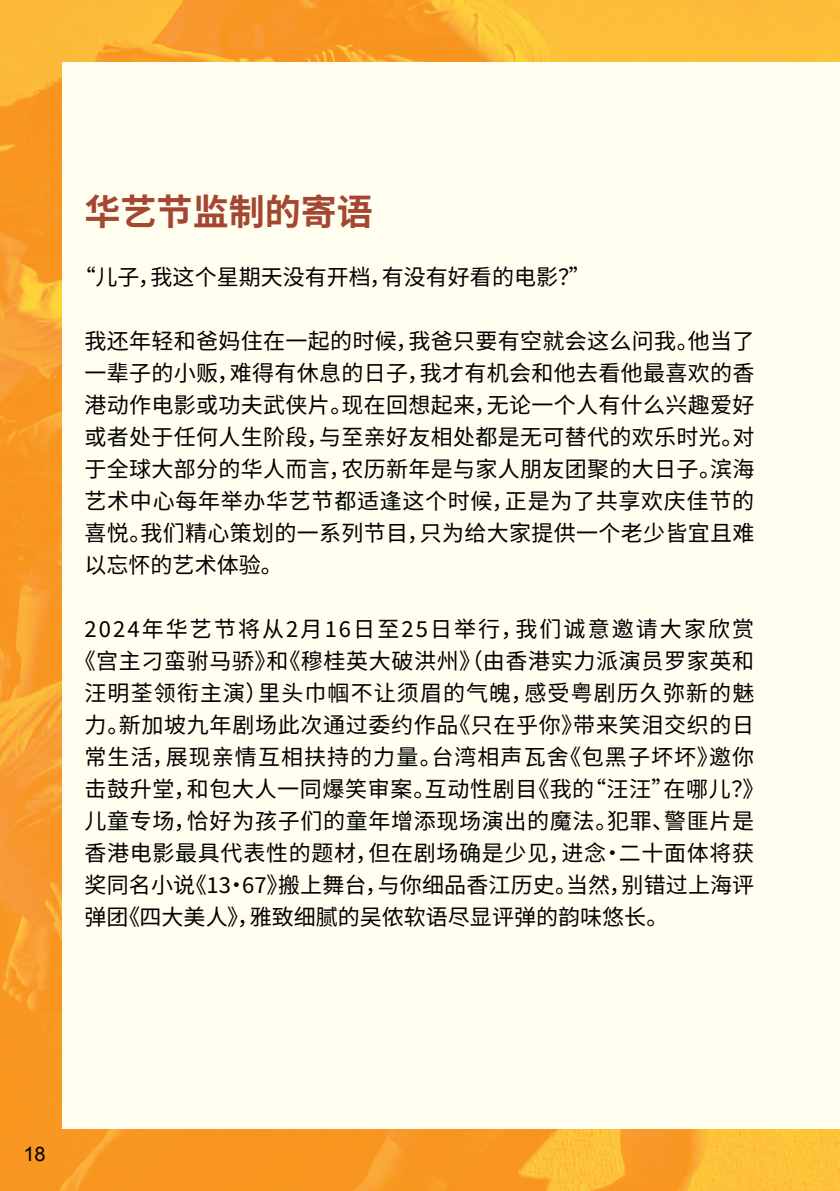
<style>
.page{position:relative;width:840px;height:1191px;background:#fff}
.page>*{position:absolute;margin:0;border:0;box-sizing:border-box;transform-origin:0 0}
.t1{font:700 36px "Source Han Sans CN";color:#a34732}
.t2{font:22px/32px "Source Han Sans CN";letter-spacing:.03em;color:#000;text-align:justify}
.t3{font:22px "Source Han Sans CN";color:#000}
.t4{font:22px "Source Han Sans CN";letter-spacing:.005em;color:#000}
.t5{font:22px "Source Han Sans CN";letter-spacing:.095em;color:#000}
.t6{font:22px "Source Han Sans CN";letter-spacing:.05em;color:#000}
.t7{font:20px "Arial";color:#000}
</style>
<div class="page">
<img style="left:0;top:0;width:839px;height:1191px">
<div style="left:62px;top:62px;width:777px;height:1066px;background:#fffeef"></div>
<h1 class="t1" style="left:84px;top:191px;width:290px">华艺节监制的寄语</h1>
<p class="t3" style="left:74px;top:264px;width:518px">“儿子，我这个星期天没有开档，有没有好看的电影？”</p>
<p class="t2" style="left:84px;top:325px;width:671px">我还年轻和爸妈住在一起的时候，我爸只要有空就会这么问我。他当了一辈子的小贩，难得有休息的日子，我才有机会和他去看他最喜欢的香港动作电影或功夫武侠片。现在回想起来，无论一个人有什么兴趣爱好或者处于任何人生阶段，与至亲好友相处都是无可替代的欢乐时光。对于全球大部分的华人而言，农历新年是与家人朋友团聚的大日子。滨海艺术中心每年举办华艺节都适逢这个时候，正是为了共享欢庆佳节的喜悦。我们精心策划的一系列节目，只为给大家提供一个老少皆宜且难以忘怀的艺术体验。</p>
<p class="t5" style="left:84px;top:616px;width:670px">2024年华艺节将从2月16日至25日举行，我们诚意邀请大家欣赏</p>
<p class="t2" style="left:74px;top:645px;width:681px">《宫主刁蛮驸马骄》和《穆桂英大破洪州》（由香港实力派演员罗家英和</p>
<p class="t6" style="left:84px;top:680px;width:671px">汪明荃领衔主演）里头巾帼不让须眉的气魄，感受粤剧历久弥新的魅</p>
<p class="t2" style="left:84px;top:709px;width:670px">力。新加坡九年剧场此次通过委约作品《只在乎你》带来笑泪交织的日</p>
<p class="t2" style="left:84px;top:741px;width:671px">常生活，展现亲情互相扶持的力量。台湾相声瓦舍《包黑子坏坏》邀你</p>
<p class="t2" style="left:84px;top:773px;width:681px">击鼓升堂，和包大人一同爆笑审案。互动性剧目《我的“汪汪”在哪儿？》</p>
<p class="t2" style="left:84px;top:805px;width:670px">儿童专场，恰好为孩子们的童年增添现场演出的魔法。犯罪、警匪片是</p>
<p class="t2" style="left:84px;top:837px;width:670px">香港电影最具代表性的题材，但在剧场确是少见，进念·二十面体将获</p>
<p class="t4" style="left:84px;top:872px;width:671px">奖同名小说《13·67》搬上舞台，与你细品香江历史。当然，别错过上海评</p>
<p class="t3" style="left:84px;top:904px;width:585px">弹团《四大美人》，雅致细腻的吴侬软语尽显评弹的韵味悠长。</p>
<p class="t7" style="left:23px;top:1141px;width:24px">18</p>
</div>
